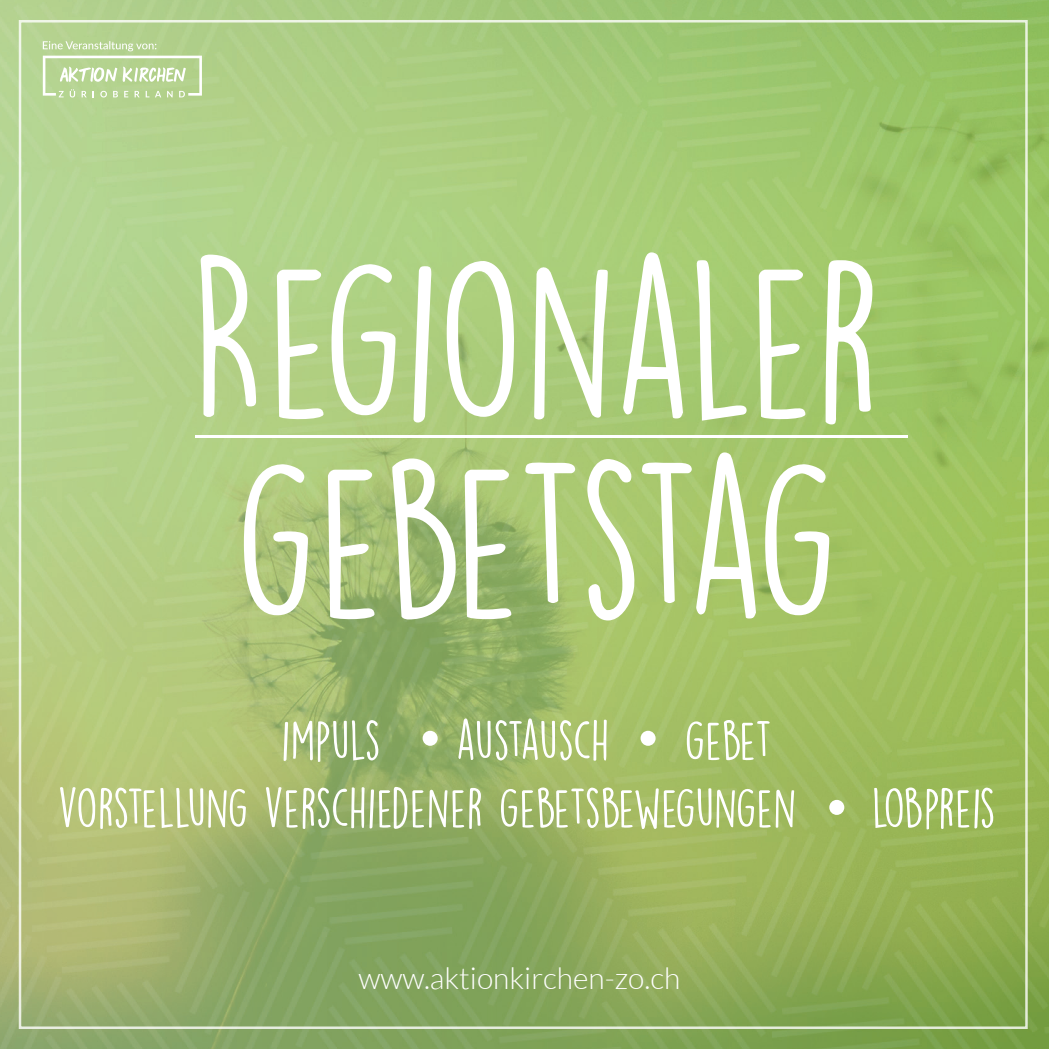
<style>
.page{position:relative;width:1049px;height:1049px;background:#fff}
.page>*{position:absolute;margin:0;border:0;box-sizing:border-box;transform-origin:0 0}
.t1{font:200px/200px "DK Lemon Yellow Sun";letter-spacing:-.03em;color:#fff}
.t2{font:50px/67.5px "DK Lemon Yellow Sun";letter-spacing:-.015em;color:#fff}
.t3{font:50px "DK Lemon Yellow Sun";letter-spacing:-.04em;color:#fff}
.t4{font:300 30px "Lato";color:#fff}
</style>
<div class="page">
<img style="left:0;top:0;width:1049px;height:1049px">
<hr style="left:195px;top:434px;width:712px;height:3px;background:#fff">
<svg style="left:43px;top:41px;width:159px;height:56px;background:#c3dba6"></svg>
<div style="left:423px;top:731px;width:15px;height:15px;background:#fff;border-radius:50%"></div>
<div style="left:640px;top:731px;width:16px;height:15px;background:#fff;border-radius:50%"></div>
<div style="left:829px;top:800px;width:15px;height:15px;background:#fff;border-radius:50%"></div>
<h1 class="t1" style="left:191px;top:240px;width:693px">REGIONALER<br>GEBETSTAG</h1>
<p class="t2" style="left:57px;top:706px;width:741px;text-indent:627px">GEBET<br>VORSTELLUNG VERSCHIEDENER GEBETSBEWEGUNGEN</p>
<p class="t2" style="left:281px;top:706px;width:101px">IMPULS</p>
<p class="t2" style="left:456px;top:706px;width:155px">AUSTAUSCH</p>
<p class="t4" style="left:358px;top:962px;width:323px">www.aktionkirchen-zo.ch</p>
<p class="t3" style="left:872px;top:778px;width:126px">LOBPREIS</p>
</div>
